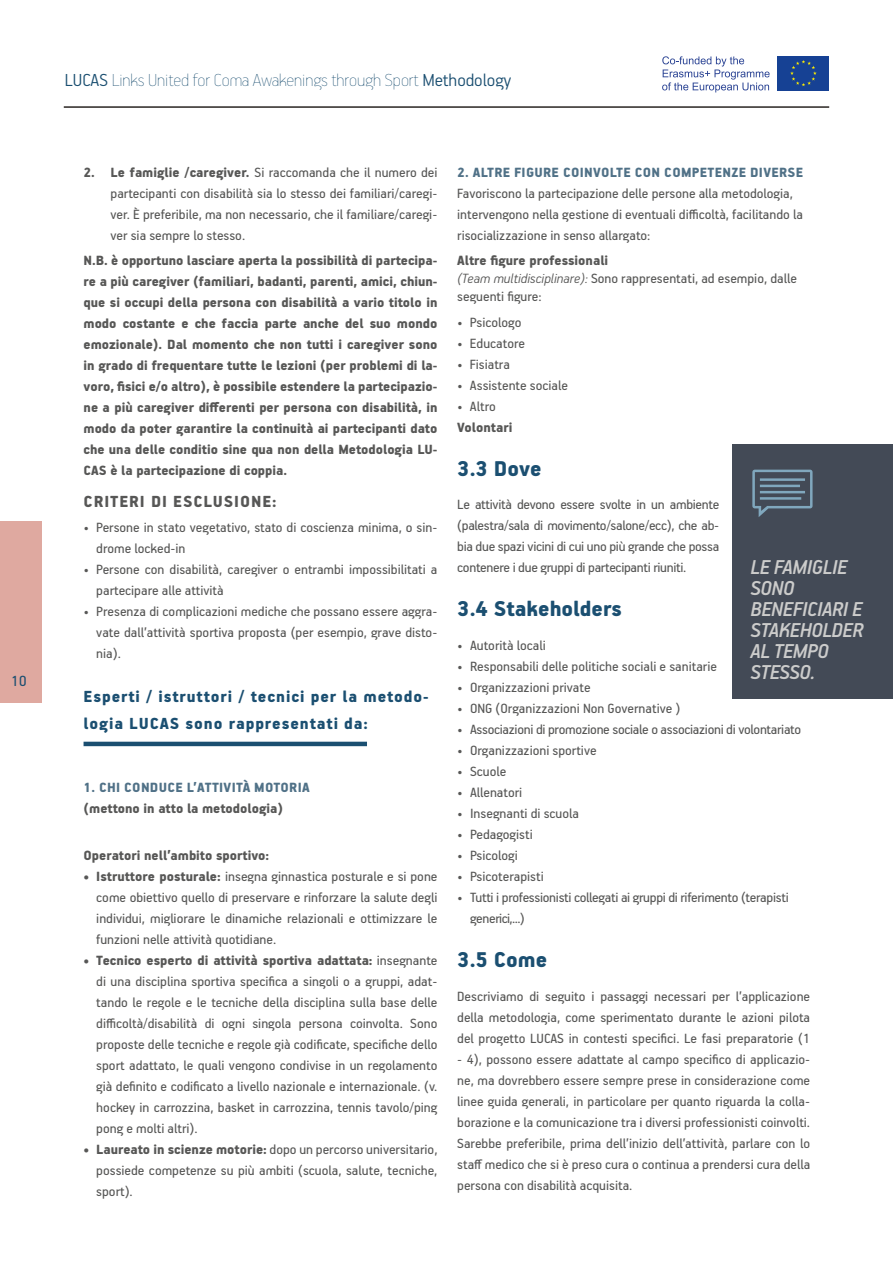
<style>
.page{position:relative;width:893px;height:1263px;background:#fff}
.page>*{position:absolute;margin:0;border:0;box-sizing:border-box;transform-origin:0 0}
.t1{font:900 24px "PF Handbook Pro";color:#1b4f71}
.t2{font:italic 500 22.5px/21px "PF Handbook Pro";letter-spacing:-.02em;color:#cccccb}
.t3{font:100 19.5px "PF Handbook Pro";color:#1b4f71}
.t4{font:900 18px/27px "PF Handbook Pro";letter-spacing:.05em;color:#1b4f71}
.t5{font:900 18px "PF Handbook Pro";letter-spacing:.05em;color:#575756}
.t6{font:16.5px "PF Handbook Pro";color:#1b4f71}
.t7{font:15px/21px "PF Handbook Pro";color:#575756;text-align:justify}
.t8{font:900 15px/21px "PF Handbook Pro";color:#575756;text-align:justify}
.t9{font:15px/21px "PF Handbook Pro";letter-spacing:-.02em;color:#575756}
.t10{font:900 15px "PF Handbook Pro";letter-spacing:.02em;color:#507187}
.s1{font-weight:300}
.s2{font-weight:900}
.s3{font-weight:300;font-style:italic}
</style>
<div class="page">
<div style="left:778px;top:56px;width:51px;height:34px;background:#164194"></div>
<svg style="left:790px;top:60px;width:27px;height:26px"></svg>
<svg style="left:662px;top:56px;width:108px;height:36px"></svg>
<hr style="left:84px;top:742px;width:283px;height:4px;background:#1b4f71">
<div style="left:732px;top:445px;width:161px;height:254px;background:#434a56"></div>
<svg style="left:752px;top:470px;width:60px;height:47px"></svg>
<div style="left:0;top:521px;width:41px;height:181px;background:#dfa9a0"></div>
<hr style="left:64px;top:106px;width:765px;height:2px;background:#2a2522">
<p class="t6" style="left:11px;top:670px;width:17px">10</p>
<h3 class="t3" style="left:65px;top:68px;width:448px"><span class="s1">LUCAS</span> Links United for Coma Awakenings through Sport <span class="s1">Methodology</span></h3>
<p class="t7" style="left:111px;top:161px;width:328px;text-indent:-27px"><span class="s2">2. Le famiglie /caregiver.</span> Si raccomanda che il numero dei partecipanti con disabilità sia lo stesso dei familiari/caregi&shy;ver. È preferibile, ma non necessario, che il familiare/caregi&shy;ver sia sempre lo stesso.</p>
<p class="t8" style="left:84px;top:250px;width:355px">N.B. è opportuno lasciare aperta la possibilità di partecipa&shy;re a più caregiver (familiari, badanti, parenti, amici, chiun&shy;que si occupi della persona con disabilità a vario titolo in modo costante e che faccia parte anche del suo mondo emozionale). Dal momento che non tutti i caregiver sono in grado di frequentare tutte le lezioni (per problemi di la&shy;voro, fisici e/o altro), è possibile estendere la partecipazio&shy;ne a più caregiver differenti per persona con disabilità, in modo da poter garantire la continuità ai partecipanti dato che una delle conditio sine qua non della Metodologia LU-CAS è la partecipazione di coppia.</p>
<p class="t5" style="left:84px;top:490px;width:195px">CRITERI DI ESCLUSIONE:</p>
<p class="t7" style="left:96px;top:516px;width:343px;text-indent:-13px">• Persone in stato vegetativo, stato di coscienza minima, o sin&shy;drome locked-in</p>
<p class="t7" style="left:96px;top:558px;width:343px;text-indent:-13px">• Persone con disabilità, caregiver o entrambi impossibilitati a partecipare alle attività</p>
<p class="t7" style="left:96px;top:600px;width:343px;text-indent:-13px">• Presenza di complicazioni mediche che possano essere aggra&shy;vate dall’attività sportiva proposta (per esempio, grave disto&shy;nia).</p>
<p class="t4" style="left:84px;top:682px;width:347px">Esperti / istruttori / tecnici per la metodo&shy;logia LUCAS sono rappresentati da:</p>
<p class="t10" style="left:84px;top:779px;width:228px">1. CHI CONDUCE L’ATTIVITÀ MOTORIA</p>
<p class="t8" style="left:84px;top:798px;width:201px">(mettono in atto la metodologia)</p>
<p class="t8" style="left:84px;top:844px;width:187px">Operatori nell’ambito sportivo:</p>
<p class="t7" style="left:96px;top:865px;width:343px;text-indent:-13px"><span class="s2">• Istruttore posturale:</span> insegna ginnastica posturale e si pone come obiettivo quello di preservare e rinforzare la salute degli individui, migliorare le dinamiche relazionali e ottimizzare le funzioni nelle attività quotidiane.</p>
<p class="t7" style="left:96px;top:949px;width:343px;text-indent:-13px"><span class="s2">• Tecnico esperto di attività sportiva adattata:</span> insegnante di una disciplina sportiva specifica a singoli o a gruppi, adat&shy;tando le regole e le tecniche della disciplina sulla base delle difficoltà/disabilità di ogni singola persona coinvolta. Sono proposte delle tecniche e regole già codificate, specifiche dello sport adattato, le quali vengono condivise in un regolamento già definito e codificato a livello nazionale e internazionale. (v. hockey in carrozzina, basket in carrozzina, tennis tavolo/ping pong e molti altri).</p>
<p class="t7" style="left:96px;top:1138px;width:343px;text-indent:-13px"><span class="s2">• Laureato in scienze motorie:</span> dopo un percorso universitario, possiede competenze su più ambiti (scuola, salute, tecniche, sport).</p>
<p class="t10" style="left:457px;top:163px;width:347px">2. ALTRE FIGURE COINVOLTE CON COMPETENZE DIVERSE</p>
<p class="t7" style="left:457px;top:182px;width:347px;text-align:left">Favoriscono la partecipazione delle persone alla metodologia, intervengono nella gestione di eventuali difficoltà, facilitando la risocializzazione in senso allargato:</p>
<p class="t7" style="left:457px;top:251px;width:341px;line-height:18px;text-align:left"><span class="s2">Altre figure professionali<br></span><span class="s3">(Team multidisciplinare):</span> Sono rappresentati, ad esempio, dalle seguenti figure:</p>
<p class="t7" style="left:457px;top:311px;width:66px">• Psicologo</p>
<p class="t7" style="left:457px;top:332px;width:69px">• Educatore</p>
<p class="t7" style="left:457px;top:353px;width:54px">• Fisiatra</p>
<p class="t7" style="left:457px;top:374px;width:112px">• Assistente sociale</p>
<p class="t7" style="left:457px;top:395px;width:40px">• Altro</p>
<p class="t8" style="left:457px;top:416px;width:57px">Volontari</p>
<h1 class="t1" style="left:457px;top:454px;width:86px">3.3 Dove</h1>
<p class="t7" style="left:457px;top:494px;width:264px">Le attività devono essere svolte in un ambiente (palestra/sala di movimento/salone/ecc), che ab&shy;bia due spazi vicini di cui uno più grande che possa contenere i due gruppi di partecipanti riuniti.</p>
<h1 class="t1" style="left:457px;top:594px;width:166px">3.4 Stakeholders</h1>
<p class="t7" style="left:457px;top:634px;width:90px">• Autorità locali</p>
<p class="t7" style="left:457px;top:655px;width:261px">• Responsabili delle politiche sociali e sanitarie</p>
<p class="t7" style="left:457px;top:676px;width:135px">• Organizzazioni private</p>
<p class="t7" style="left:457px;top:697px;width:225px">• ONG (Organizzazioni Non Governative )</p>
<p class="t9" style="left:457px;top:718px;width:346px">• Associazioni di promozione sociale o associazioni di volontariato</p>
<p class="t7" style="left:457px;top:739px;width:141px">• Organizzazioni sportive</p>
<p class="t7" style="left:457px;top:760px;width:51px">• Scuole</p>
<p class="t7" style="left:457px;top:781px;width:67px">• Allenatori</p>
<p class="t7" style="left:457px;top:802px;width:123px">• Insegnanti di scuola</p>
<p class="t7" style="left:457px;top:823px;width:77px">• Pedagogisti</p>
<p class="t7" style="left:457px;top:844px;width:62px">• Psicologi</p>
<p class="t7" style="left:457px;top:865px;width:88px">• Psicoterapisti</p>
<p class="t9" style="left:470px;top:886px;width:320px;text-indent:-13px">• Tutti i professionisti collegati ai gruppi di riferimento (terapisti generici,...)</p>
<h1 class="t1" style="left:457px;top:945px;width:91px">3.5 Come</h1>
<p class="t7" style="left:457px;top:985px;width:354px">Descriviamo di seguito i passaggi necessari per l’applicazione della metodologia, come sperimentato durante le azioni pilota del progetto LUCAS in contesti specifici. Le fasi preparatorie (1</p>
<p class="t7" style="left:457px;top:1048px;width:354px">- 4), possono essere adattate al campo specifico di applicazio&shy;ne, ma dovrebbero essere sempre prese in considerazione come linee guida generali, in particolare per quanto riguarda la colla&shy;borazione e la comunicazione tra i diversi professionisti coinvolti.<br>Sarebbe preferibile, prima dell’inizio dell’attività, parlare con lo staff medico che si è preso cura o continua a prendersi cura della persona con disabilità acquisita.</p>
<h2 class="t2" style="left:751px;top:556px;width:114px">LE FAMIGLIE<br>SONO<br>BENEFICIARI E<br>STAKEHOLDER<br>AL TEMPO<br>STESSO.</h2>
</div>
